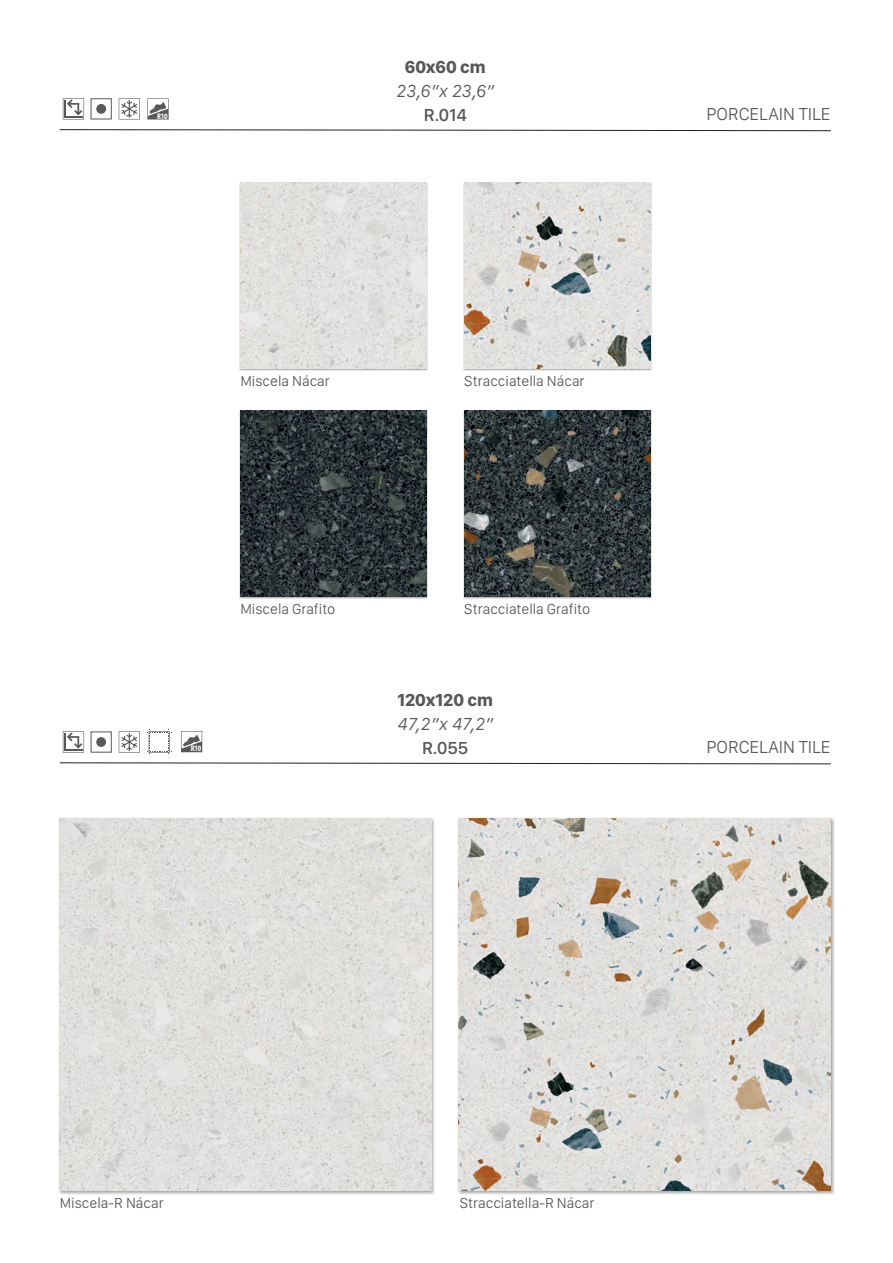
<style>
.page{position:relative;width:893px;height:1263px;background:#fff}
.page>*{position:absolute;margin:0;border:0;box-sizing:border-box;transform-origin:0 0}
.t1{font:300 18px "SF Compact Display";color:#57585a}
.t2{font:italic 300 18px "SF Compact Text";color:#57585a}
.t3{font:700 18px "SF Compact Display";color:#57585a}
.t4{font:500 18px "SF Compact Display";color:#57585a}
.t5{font:300 15px "SF Compact Display";color:#57585a}
.t6{font:700 condensed 8.25px "Myriad Pro";letter-spacing:-.02em;color:#fff}
</style>
<div class="page">
<div style="left:457px;top:817px;width:378px;height:378px;background:#231f20;opacity:.4"></div>
<img style="left:459px;top:819px;width:372px;height:372px">
<div style="left:58px;top:817px;width:378px;height:378px;background:#231f20;opacity:.4"></div>
<img style="left:60px;top:819px;width:372px;height:372px">
<svg style="left:63px;top:731px;width:21px;height:22px"></svg>
<div style="left:91px;top:731px;width:21px;height:22px;border:1px solid #57585a"></div>
<div style="left:96px;top:737px;width:10px;height:10px;background:#57585a;border-radius:50%"></div>
<svg style="left:119px;top:731px;width:21px;height:22px"></svg>
<svg style="left:147px;top:729px;width:25px;height:25px"></svg>
<svg style="left:59px;top:762px;width:772px;height:2px"></svg>
<div style="left:240px;top:182px;width:188px;height:188px;background:#231f20;opacity:.4"></div>
<img style="left:240px;top:183px;width:186px;height:186px">
<div style="left:240px;top:410px;width:188px;height:188px;background:#231f20;opacity:.4"></div>
<img style="left:240px;top:411px;width:186px;height:186px">
<div style="left:463px;top:182px;width:189px;height:188px;background:#231f20;opacity:.4"></div>
<img style="left:464px;top:183px;width:186px;height:186px">
<div style="left:463px;top:410px;width:189px;height:188px;background:#231f20;opacity:.4"></div>
<img style="left:464px;top:411px;width:186px;height:186px">
<svg style="left:63px;top:98px;width:21px;height:21px"></svg>
<div style="left:91px;top:98px;width:21px;height:21px;border:1px solid #57585a"></div>
<div style="left:96px;top:104px;width:10px;height:10px;background:#57585a;border-radius:50%"></div>
<svg style="left:119px;top:98px;width:21px;height:21px"></svg>
<svg style="left:59px;top:129px;width:772px;height:2px;background:#929091"></svg>
<svg style="left:147px;top:98px;width:22px;height:21px"></svg>
<svg style="left:181px;top:731px;width:21px;height:21px"></svg>
<p class="t3" style="left:405px;top:51px;width:82px">60x60 cm</p>
<p class="t2" style="left:396px;top:77px;width:100px">23,6”x 23,6”</p>
<p class="t6" style="left:157px;top:111px;width:12px">R10</p>
<p class="t4" style="left:424px;top:100px;width:44px">R.014</p>
<p class="t1" style="left:707px;top:100px;width:125px">PORCELAIN TILE</p>
<p class="t5" style="left:240px;top:369px;width:91px">Miscela Nácar</p>
<p class="t5" style="left:464px;top:369px;width:122px">Stracciatella Nácar</p>
<p class="t5" style="left:240px;top:597px;width:97px">Miscela Grafito</p>
<p class="t6" style="left:191px;top:743px;width:12px">R10</p>
<p class="t5" style="left:464px;top:597px;width:127px">Stracciatella Grafito</p>
<p class="t3" style="left:397px;top:684px;width:97px">120x120 cm</p>
<p class="t2" style="left:397px;top:710px;width:98px">47,2”x 47,2”</p>
<p class="t4" style="left:422px;top:733px;width:48px">R.055</p>
<p class="t1" style="left:707px;top:733px;width:125px">PORCELAIN TILE</p>
<p class="t5" style="left:60px;top:1191px;width:105px">Miscela-R Nácar</p>
<p class="t5" style="left:460px;top:1191px;width:136px">Stracciatella-R Nácar</p>
</div>
